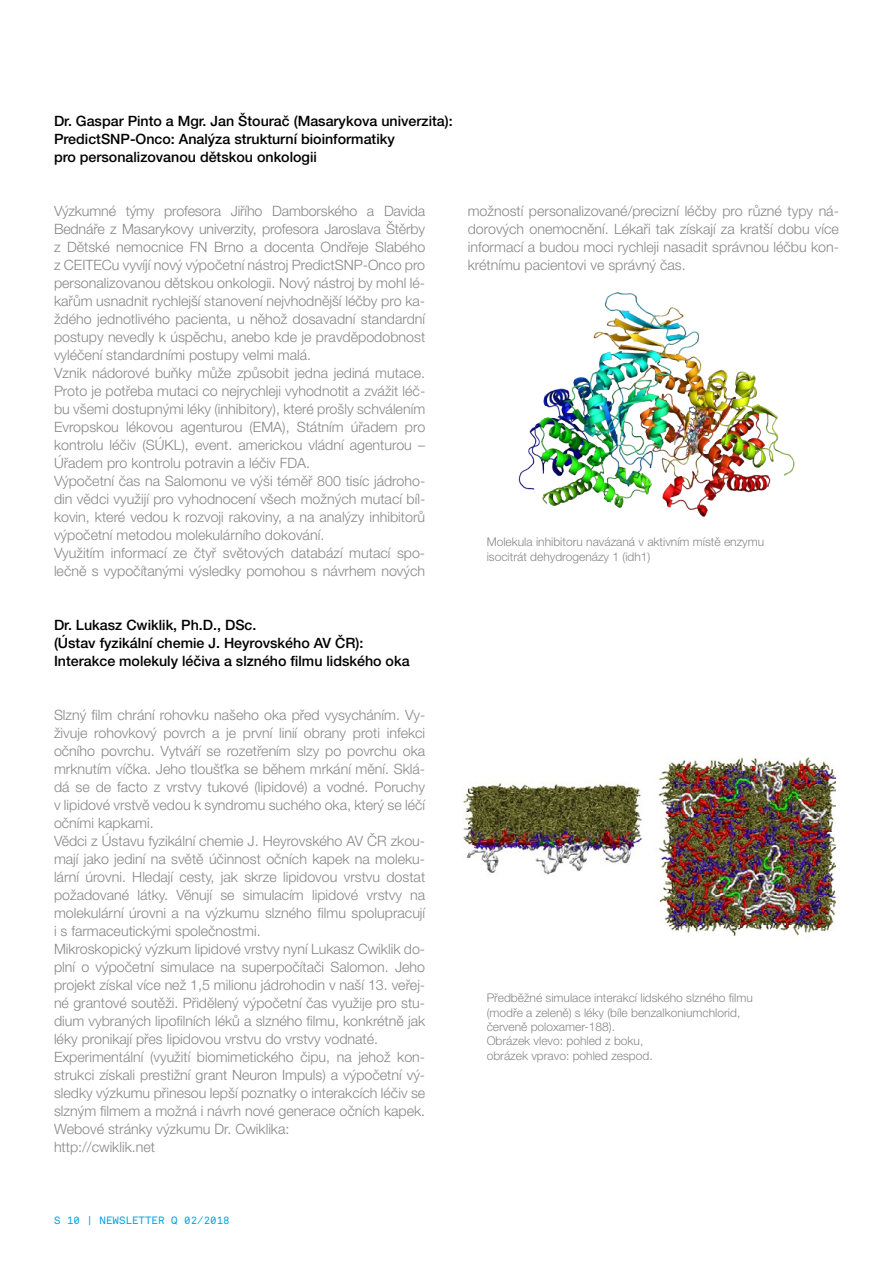
<style>
.page{position:relative;width:893px;height:1263px;background:#fff}
.page>*{position:absolute;margin:0;border:0;box-sizing:border-box;transform-origin:0 0}
.t1{font:300 14.25px/18px "Helvetica Neue LT Pro";color:#878787}
.t2{font:500 14.25px/18px "Helvetica Neue LT Pro";color:#000}
.t3{font:300 12px/14.4px "Helvetica Neue LT Pro";color:#878787}
.t4{font:10.5px "Akkurat Mono Pro";color:#009fe3}
</style>
<div class="page">
<img style="left:463px;top:783px;width:179px;height:92px">
<img style="left:658px;top:757px;width:178px;height:179px">
<img style="left:518px;top:293px;width:277px;height:224px">
<p class="t2" style="left:54px;top:112px;width:400px">Dr. Gaspar Pinto a Mgr. Jan Štourač (Masarykova univerzita):<br>PredictSNP-Onco: Analýza strukturní bioinformatiky<br>pro personalizovanou dětskou onkologii</p>
<p class="t1" style="left:54px;top:202px;width:373px">Výzkumné týmy profesora Jiřího Damborského a Davida Bednáře z Masarykovy univerzity, profesora Jaroslava Štěrby z Dětské nemocnice FN Brno a docenta Ondřeje Slabého z CEITECu vyvíjí nový výpočetní nástroj PredictSNP-Onco pro personalizovanou dětskou onkologii. Nový nástroj by mohl lé&shy;kařům usnadnit rychlejší stanovení nejvhodnější léčby pro ka&shy;ždého jednotlivého pacienta, u něhož dosavadní standardní postupy nevedly k úspěchu, anebo kde je pravděpodobnost vyléčení standardními postupy velmi malá.<br>Vznik nádorové buňky může způsobit jedna jediná mutace.<br>Proto je potřeba mutaci co nejrychleji vyhodnotit a zvážit léč&shy;bu všemi dostupnými léky (inhibitory), které prošly schválením Evropskou lékovou agenturou (EMA), Státním úřadem pro kontrolu léčiv (SÚKL), event. americkou vládní agenturou – Úřadem pro kontrolu potravin a léčiv FDA.<br>Výpočetní čas na Salomonu ve výši téměř 800 tisíc jádroho&shy;din vědci využijí pro vyhodnocení všech možných mutací bíl&shy;kovin, které vedou k rozvoji rakoviny, a na analýzy inhibitorů výpočetní metodou molekulárního dokování.<br>Využitím informací ze čtyř světových databází mutací spo&shy;lečně s vypočítanými výsledky pomohou s návrhem nových</p>
<p class="t1" style="left:468px;top:202px;width:373px;text-align:justify">možností personalizované/precizní léčby pro různé typy ná&shy;dorových onemocnění. Lékaři tak získají za kratší dobu více informací a budou moci rychleji nasadit správnou léčbu kon&shy;krétnímu pacientovi ve správný čas.</p>
<p class="t3" style="left:487px;top:535px;width:279px">Molekula inhibitoru navázaná v aktivním místě enzymu isocitrát dehydrogenázy 1 (idh1)</p>
<p class="t2" style="left:54px;top:616px;width:357px">Dr. Lukasz Cwiklik, Ph.D., DSc.<br>(Ústav fyzikální chemie J. Heyrovského AV ČR):<br>Interakce molekuly léčiva a slzného filmu lidského oka</p>
<p class="t1" style="left:54px;top:706px;width:373px">Slzný film chrání rohovku našeho oka před vysycháním. Vy&shy;živuje rohovkový povrch a je první linií obrany proti infekci očního povrchu. Vytváří se rozetřením slzy po povrchu oka mrknutím víčka. Jeho tloušťka se během mrkání mění. Sklá&shy;dá se de facto z vrstvy tukové (lipidové) a vodné. Poruchy v lipidové vrstvě vedou k syndromu suchého oka, který se léčí očními kapkami.<br>Vědci z Ústavu fyzikální chemie J. Heyrovského AV ČR zkou&shy;mají jako jediní na světě účinnost očních kapek na moleku&shy;lární úrovni. Hledají cesty, jak skrze lipidovou vrstvu dostat požadované látky. Věnují se simulacím lipidové vrstvy na molekulární úrovni a na výzkumu slzného filmu spolupracují i s farmaceutickými společnostmi.<br>Mikroskopický výzkum lipidové vrstvy nyní Lukasz Cwiklik do&shy;plní o výpočetní simulace na superpočítači Salomon. Jeho projekt získal více než 1,5 milionu jádrohodin v naší 13. veřej&shy;né grantové soutěži. Přidělený výpočetní čas využije pro stu&shy;dium vybraných lipofilních léků a slzného filmu, konkrétně jak léky pronikají přes lipidovou vrstvu do vrstvy vodnaté.<br>Experimentální (využití biomimetického čipu, na jehož kon&shy;strukci získali prestižní grant Neuron Impuls) a výpočetní vý&shy;sledky výzkumu přinesou lepší poznatky o interakcích léčiv se slzným filmem a možná i návrh nové generace očních kapek.<br>Webové stránky výzkumu Dr. Cwiklika:<br>http://cwiklik.net</p>
<p class="t4" style="left:54px;top:1214px;width:177px">S 10 | NEWSLETTER Q 02/2018</p>
<p class="t3" style="left:487px;top:990px;width:268px">Předběžné simulace interakcí lidského slzného filmu (modře a zeleně) s léky (bíle benzalkoniumchlorid, červeně poloxamer-188).<br>Obrázek vlevo: pohled z boku,<br>obrázek vpravo: pohled zespod.</p>
</div>
